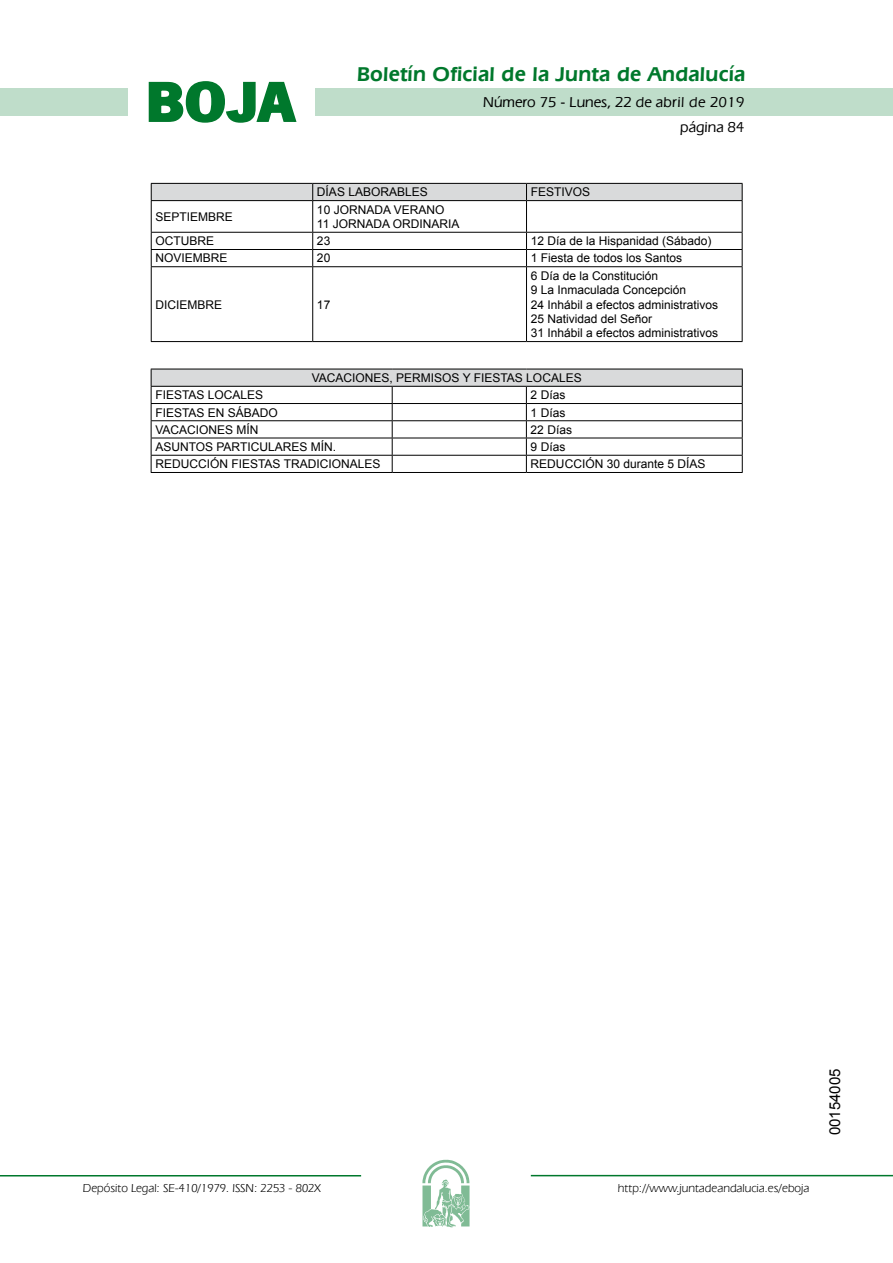
<style>
.page{position:relative;width:893px;height:1263px;background:#fff}
.page>*{position:absolute;margin:0;border:0;box-sizing:border-box;transform-origin:0 0}
.t1{font:700 57.75px "News Got T";color:#00782c;scale:1.14 1}
.t2{font:600 21px "Eras IT Cby BT";letter-spacing:.01em;color:#00782c}
.t3{font:500 15px/24.5px "Eras IT Cby BT";color:#000;text-align:right}
.t4{font:15px "Arial";color:#000}
.t5{font:12px/14.4px "Arial";color:#000}
.t6{font:12px "Eras IT Cby BT";color:#000}
</style>
<div class="page">
<div style="left:315px;top:88px;width:577px;height:28px;background:#bfddca"></div>
<div style="left:0;top:88px;width:128px;height:28px;background:#bfddca"></div>
<hr style="left:0;top:1175px;width:361px;height:2px;background:#00782c">
<svg style="left:422px;top:1159px;width:47px;height:68px"></svg>
<hr style="left:531px;top:1175px;width:361px;height:1px;background:#00782c">
<svg style="left:148px;top:81px;width:149px;height:42px"></svg>
<div style="left:151px;top:183px;width:591px;height:17px;background:#d9dadb"></div>
<hr style="left:151px;top:200px;width:162px;height:1px;background:#000">
<hr style="left:151px;top:201px;width:1px;height:31px;background:#000">
<hr style="left:313px;top:200px;width:213px;height:1px;background:#000">
<hr style="left:312px;top:201px;width:1px;height:31px;background:#000">
<hr style="left:526px;top:200px;width:216px;height:1px;background:#000">
<hr style="left:526px;top:201px;width:1px;height:31px;background:#000">
<hr style="left:741px;top:201px;width:1px;height:31px;background:#000">
<hr style="left:151px;top:232px;width:162px;height:1px;background:#000">
<hr style="left:313px;top:232px;width:213px;height:1px;background:#000">
<hr style="left:526px;top:232px;width:216px;height:1px;background:#000">
<hr style="left:151px;top:249px;width:162px;height:1px;background:#000">
<svg style="left:151px;top:233px;width:1px;height:33px"></svg>
<hr style="left:313px;top:249px;width:213px;height:1px;background:#000">
<svg style="left:312px;top:233px;width:1px;height:33px"></svg>
<hr style="left:526px;top:249px;width:216px;height:1px;background:#000">
<svg style="left:526px;top:233px;width:1px;height:33px"></svg>
<svg style="left:741px;top:233px;width:1px;height:33px"></svg>
<hr style="left:151px;top:266px;width:162px;height:1px;background:#000">
<hr style="left:151px;top:267px;width:1px;height:74px;background:#000">
<hr style="left:313px;top:266px;width:213px;height:1px;background:#000">
<hr style="left:312px;top:267px;width:1px;height:74px;background:#000">
<hr style="left:526px;top:266px;width:216px;height:1px;background:#000">
<hr style="left:526px;top:267px;width:1px;height:74px;background:#000">
<hr style="left:741px;top:267px;width:1px;height:74px;background:#000">
<hr style="left:151px;top:341px;width:162px;height:1px;background:#000">
<hr style="left:313px;top:341px;width:213px;height:1px;background:#000">
<hr style="left:526px;top:341px;width:216px;height:1px;background:#000">
<div style="left:151px;top:369px;width:591px;height:17px;background:#d9dadb"></div>
<hr style="left:151px;top:369px;width:241px;height:1px;background:#000">
<hr style="left:392px;top:369px;width:134px;height:1px;background:#000">
<hr style="left:526px;top:369px;width:216px;height:1px;background:#000">
<hr style="left:151px;top:386px;width:241px;height:1px;background:#000">
<hr style="left:392px;top:386px;width:134px;height:1px;background:#000">
<hr style="left:526px;top:386px;width:216px;height:1px;background:#000">
<hr style="left:151px;top:403px;width:241px;height:1px;background:#000">
<hr style="left:392px;top:403px;width:134px;height:1px;background:#000">
<hr style="left:526px;top:403px;width:216px;height:1px;background:#000">
<hr style="left:151px;top:420px;width:241px;height:1px;background:#000">
<hr style="left:392px;top:420px;width:134px;height:1px;background:#000">
<hr style="left:526px;top:420px;width:216px;height:1px;background:#000">
<hr style="left:151px;top:438px;width:241px;height:1px;background:#000">
<hr style="left:392px;top:438px;width:134px;height:1px;background:#000">
<hr style="left:526px;top:438px;width:216px;height:1px;background:#000">
<hr style="left:151px;top:455px;width:241px;height:1px;background:#000">
<svg style="left:151px;top:369px;width:1px;height:103px"></svg>
<hr style="left:392px;top:455px;width:134px;height:1px;background:#000">
<svg style="left:392px;top:387px;width:1px;height:85px"></svg>
<hr style="left:526px;top:455px;width:216px;height:1px;background:#000">
<svg style="left:526px;top:387px;width:1px;height:85px"></svg>
<svg style="left:741px;top:369px;width:1px;height:103px"></svg>
<hr style="left:151px;top:472px;width:241px;height:1px;background:#000">
<hr style="left:392px;top:472px;width:134px;height:1px;background:#000">
<hr style="left:526px;top:472px;width:216px;height:1px;background:#000">
<h1 class="t1" style="left:145px;top:68px;width:133px">BOJA</h1>
<h2 class="t2" style="left:357px;top:62px;width:390px">Boletín Oficial de la Junta de Andalucía</h2>
<p class="t3" style="left:483px;top:90px;width:263px">Número 75 - Lunes, 22 de abril de 2019 página 84</p>
<p class="t5" style="left:317px;top:185px;width:112px">DÍAS LABORABLES</p>
<p class="t5" style="left:530px;top:185px;width:61px">FESTIVOS</p>
<p class="t5" style="left:155px;top:210px;width:79px">SEPTIEMBRE</p>
<p class="t5" style="left:317px;top:202px;width:144px">10 JORNADA VERANO<br>11 JORNADA ORDINARIA</p>
<p class="t5" style="left:155px;top:234px;width:60px">OCTUBRE</p>
<p class="t5" style="left:317px;top:234px;width:15px">23</p>
<p class="t5" style="left:530px;top:234px;width:182px">12 Día de la Hispanidad (Sábado)</p>
<p class="t5" style="left:155px;top:251px;width:74px">NOVIEMBRE</p>
<p class="t5" style="left:317px;top:251px;width:15px">20</p>
<p class="t5" style="left:530px;top:251px;width:153px">1 Fiesta de todos los Santos</p>
<p class="t5" style="left:155px;top:297px;width:68px">DICIEMBRE</p>
<p class="t5" style="left:317px;top:297px;width:15px">17</p>
<p class="t5" style="left:530px;top:268px;width:189px">6 Día de la Constitución<br>9 La Inmaculada Concepción<br>24 Inhábil a efectos administrativos<br>25 Natividad del Señor<br>31 Inhábil a efectos administrativos</p>
<p class="t5" style="left:312px;top:371px;width:271px">VACACIONES, PERMISOS Y FIESTAS LOCALES</p>
<p class="t5" style="left:155px;top:388px;width:109px">FIESTAS LOCALES</p>
<p class="t5" style="left:530px;top:388px;width:36px">2 Días</p>
<p class="t5" style="left:155px;top:405px;width:124px">FIESTAS EN SÁBADO</p>
<p class="t5" style="left:530px;top:405px;width:36px">1 Días</p>
<p class="t5" style="left:155px;top:422px;width:105px">VACACIONES MÍN</p>
<p class="t5" style="left:530px;top:422px;width:43px">22 Días</p>
<p class="t5" style="left:155px;top:440px;width:182px">ASUNTOS PARTICULARES MÍN.</p>
<p class="t5" style="left:530px;top:440px;width:36px">9 Días</p>
<p class="t5" style="left:155px;top:457px;width:226px">REDUCCIÓN FIESTAS TRADICIONALES</p>
<p class="t5" style="left:530px;top:457px;width:176px">REDUCCIÓN 30 durante 5 DÍAS</p>
<p class="t6" style="left:83px;top:1181px;width:239px">Depósito Legal: SE-410/1979. ISSN: 2253 - 802X</p>
<p class="t6" style="left:618px;top:1181px;width:193px">http://www.juntadeandalucia.es/eboja</p>
<p class="t4" style="left:825px;top:1135px;width:68px;rotate:-90deg">00154005</p>
</div>
